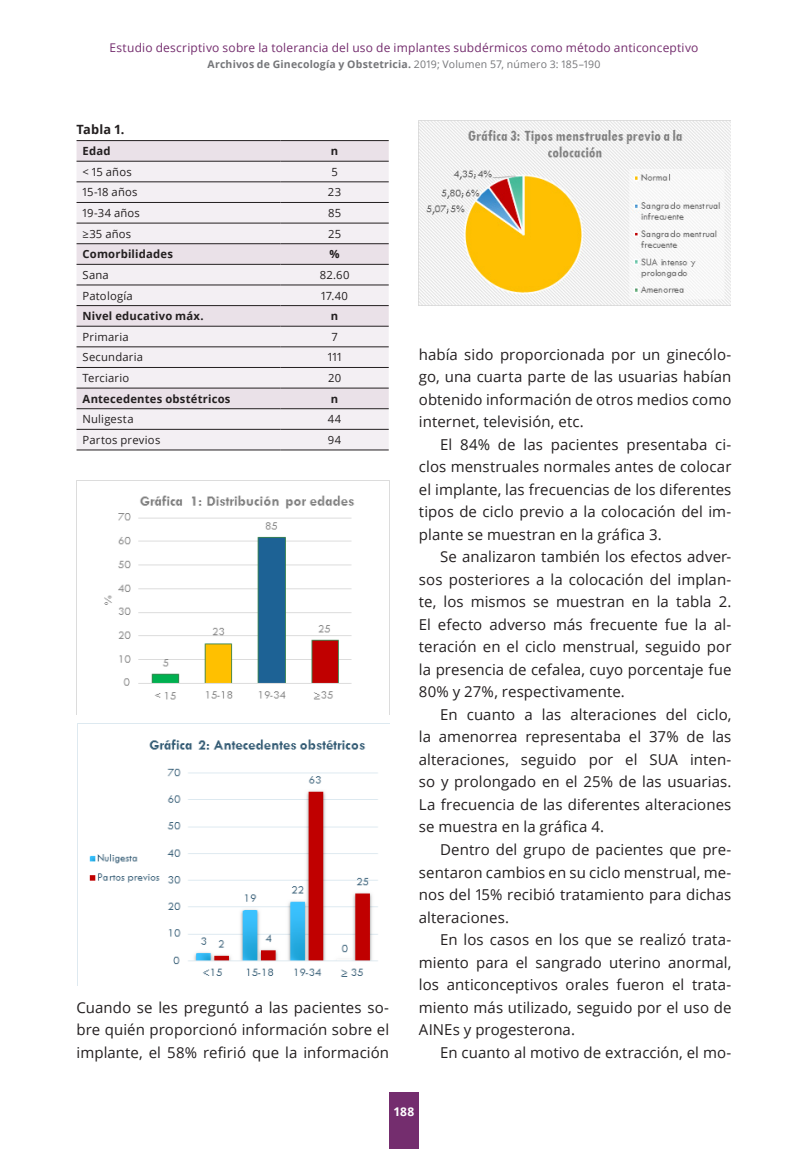
<style>
.page{position:relative;width:808px;height:1149px;background:#fff}
.page>*{position:absolute;margin:0;border:0;box-sizing:border-box;transform-origin:0 0}
.t1{font:15px/22.5px "Open Sans";letter-spacing:.005em;color:#231f20;text-align:justify}
.Figuras_tit{font:700 12.75px "Open Sans";letter-spacing:.01em;color:#231f20}
.t2{font:12px "Open Sans";letter-spacing:.015em;color:#742d6e}
.t3{font:700 12px "Open Sans";color:#fff}
.Figura_texto{font:11.25px "Open Sans";letter-spacing:.02em;color:#231f20}
.Figura_texto-2{font:700 11.25px "Open Sans";letter-spacing:.015em;color:#231f20}
.t4{font:700 10.5px "Open Sans";letter-spacing:.02em;color:#757679}
.s1{font-weight:400}
</style>
<div class="page">
<div style="left:389px;top:1092px;width:30px;height:56px;background:#742d6e"></div>
<svg style="left:77px;top:141px;width:312px;height:20px;background:#e6dde4"></svg>
<svg style="left:77px;top:162px;width:312px;height:287px;fill:#f3eff3"></svg>
<hr style="left:77px;top:140px;width:203px;height:1px;background:#231f20">
<hr style="left:280px;top:140px;width:109px;height:1px;background:#231f20">
<hr style="left:77px;top:161px;width:203px;height:1px;background:#231f20">
<hr style="left:280px;top:161px;width:109px;height:1px;background:#231f20">
<hr style="left:77px;top:181px;width:203px;height:1px;background:#231f20">
<hr style="left:280px;top:181px;width:109px;height:1px;background:#231f20">
<hr style="left:77px;top:202px;width:203px;height:1px;background:#231f20">
<hr style="left:280px;top:202px;width:109px;height:1px;background:#231f20">
<hr style="left:77px;top:223px;width:203px;height:1px;background:#231f20">
<hr style="left:280px;top:223px;width:109px;height:1px;background:#231f20">
<hr style="left:77px;top:243px;width:203px;height:1px;background:#231f20">
<hr style="left:280px;top:243px;width:109px;height:1px;background:#231f20">
<hr style="left:77px;top:264px;width:203px;height:1px;background:#231f20">
<hr style="left:280px;top:264px;width:109px;height:1px;background:#231f20">
<hr style="left:77px;top:284px;width:203px;height:1px;background:#231f20">
<hr style="left:280px;top:284px;width:109px;height:1px;background:#231f20">
<hr style="left:77px;top:305px;width:203px;height:1px;background:#231f20">
<hr style="left:280px;top:305px;width:109px;height:1px;background:#231f20">
<hr style="left:77px;top:326px;width:203px;height:1px;background:#231f20">
<hr style="left:280px;top:326px;width:109px;height:1px;background:#231f20">
<hr style="left:77px;top:346px;width:203px;height:1px;background:#231f20">
<hr style="left:280px;top:346px;width:109px;height:1px;background:#231f20">
<hr style="left:77px;top:367px;width:203px;height:1px;background:#231f20">
<hr style="left:280px;top:367px;width:109px;height:1px;background:#231f20">
<hr style="left:77px;top:388px;width:203px;height:1px;background:#231f20">
<hr style="left:280px;top:388px;width:109px;height:1px;background:#231f20">
<hr style="left:77px;top:408px;width:203px;height:1px;background:#231f20">
<hr style="left:280px;top:408px;width:109px;height:1px;background:#231f20">
<hr style="left:77px;top:429px;width:203px;height:1px;background:#231f20">
<hr style="left:280px;top:429px;width:109px;height:1px;background:#231f20">
<hr style="left:77px;top:449px;width:203px;height:1px;background:#231f20">
<hr style="left:280px;top:449px;width:109px;height:1px;background:#231f20">
<img style="left:77px;top:480px;width:312px;height:220px">
<img style="left:78px;top:723px;width:311px;height:254px">
<img style="left:419px;top:120px;width:312px;height:185px">
<p class="t2" style="left:110px;top:39px;width:590px">Estudio descriptivo sobre la tolerancia del uso de implantes subdérmicos como método anticonceptivo</p>
<p class="t4" style="left:207px;top:56px;width:395px">Archivos de Ginecología y Obstetricia. <span class="s1">2019; Volumen 57, número 3: 185–190</span></p>
<p class="Figuras_tit" style="left:77px;top:121px;width:49px">Tabla 1.</p>
<p class="Figura_texto-2" style="left:83px;top:143px;width:29px">Edad</p>
<p class="Figura_texto-2" style="left:331px;top:143px;width:9px">n</p>
<p class="Figura_texto" style="left:83px;top:164px;width:51px">&lt; 15 años</p>
<p class="Figura_texto" style="left:331px;top:164px;width:8px">5</p>
<p class="Figura_texto" style="left:83px;top:185px;width:56px">15-18 años</p>
<p class="Figura_texto" style="left:328px;top:185px;width:15px">23</p>
<p class="Figura_texto" style="left:83px;top:205px;width:59px">19-34 años</p>
<p class="Figura_texto" style="left:328px;top:205px;width:15px">85</p>
<p class="Figura_texto" style="left:83px;top:226px;width:50px">≥35 años</p>
<p class="Figura_texto" style="left:328px;top:226px;width:15px">25</p>
<p class="Figura_texto-2" style="left:83px;top:246px;width:92px">Comorbilidades</p>
<p class="Figura_texto-2" style="left:329px;top:246px;width:12px">%</p>
<p class="Figura_texto" style="left:83px;top:267px;width:28px">Sana</p>
<p class="Figura_texto" style="left:320px;top:267px;width:31px">82.60</p>
<p class="Figura_texto" style="left:83px;top:288px;width:52px">Patología</p>
<p class="Figura_texto" style="left:321px;top:288px;width:28px">17.40</p>
<p class="Figura_texto-2" style="left:83px;top:308px;width:123px">Nivel educativo máx.</p>
<p class="Figura_texto-2" style="left:331px;top:308px;width:9px">n</p>
<p class="Figura_texto" style="left:83px;top:329px;width:48px">Primaria</p>
<p class="Figura_texto" style="left:331px;top:329px;width:8px">7</p>
<p class="Figura_texto" style="left:83px;top:349px;width:62px">Secundaria</p>
<p class="Figura_texto" style="left:328px;top:349px;width:15px">111</p>
<p class="Figura_texto" style="left:83px;top:370px;width:48px">Terciario</p>
<p class="Figura_texto" style="left:328px;top:370px;width:15px">20</p>
<p class="Figura_texto-2" style="left:83px;top:390px;width:149px">Antecedentes obstétricos</p>
<p class="Figura_texto-2" style="left:331px;top:390px;width:9px">n</p>
<p class="Figura_texto" style="left:83px;top:411px;width:53px">Nuligesta</p>
<p class="Figura_texto" style="left:328px;top:411px;width:15px">44</p>
<p class="Figura_texto" style="left:83px;top:432px;width:79px">Partos previos</p>
<p class="Figura_texto" style="left:328px;top:432px;width:15px">94</p>
<p class="t1" style="left:77px;top:995px;width:314px">Cuando se les preguntó a las pacientes so&shy;bre quién proporcionó información sobre el implante, el 58% refirió que la información</p>
<p class="t1" style="left:419px;top:342px;width:314px">había sido proporcionada por un ginecólo&shy;go, una cuarta parte de las usuarias habían obtenido información de otros medios como internet, televisión, etc.</p>
<p class="t1" style="left:419px;top:432px;width:314px;text-indent:21px">El 84% de las pacientes presentaba ci&shy;clos menstruales normales antes de colocar el implante, las frecuencias de los diferentes tipos de ciclo previo a la colocación del im&shy;plante se muestran en la gráfica 3.</p>
<p class="t1" style="left:419px;top:545px;width:314px;text-indent:21px">Se analizaron también los efectos adver&shy;sos posteriores a la colocación del implan&shy;te, los mismos se muestran en la tabla 2.<br>El efecto adverso más frecuente fue la al&shy;teración en el ciclo menstrual, seguido por la presencia de cefalea, cuyo porcentaje fue 80% y 27%, respectivamente.</p>
<p class="t1" style="left:419px;top:702px;width:314px;text-indent:21px">En cuanto a las alteraciones del ciclo, la amenorrea representaba el 37% de las alteraciones, seguido por el SUA inten&shy;so y prolongado en el 25% de las usuarias.<br>La frecuencia de las diferentes alteraciones se muestra en la gráfica 4.</p>
<p class="t1" style="left:419px;top:837px;width:314px;text-indent:21px">Dentro del grupo de pacientes que pre&shy;sentaron cambios en su ciclo menstrual, me&shy;nos del 15% recibió tratamiento para dichas alteraciones.</p>
<p class="t1" style="left:419px;top:927px;width:314px;text-indent:21px">En los casos en los que se realizó trata&shy;miento para el sangrado uterino anormal, los anticonceptivos orales fueron el trata&shy;miento más utilizado, seguido por el uso de AINEs y progesterona.</p>
<p class="t1" style="left:440px;top:1040px;width:293px">En cuanto al motivo de extracción, el mo-</p>
<p class="t3" style="left:393px;top:1102px;width:23px">188</p>
</div>
